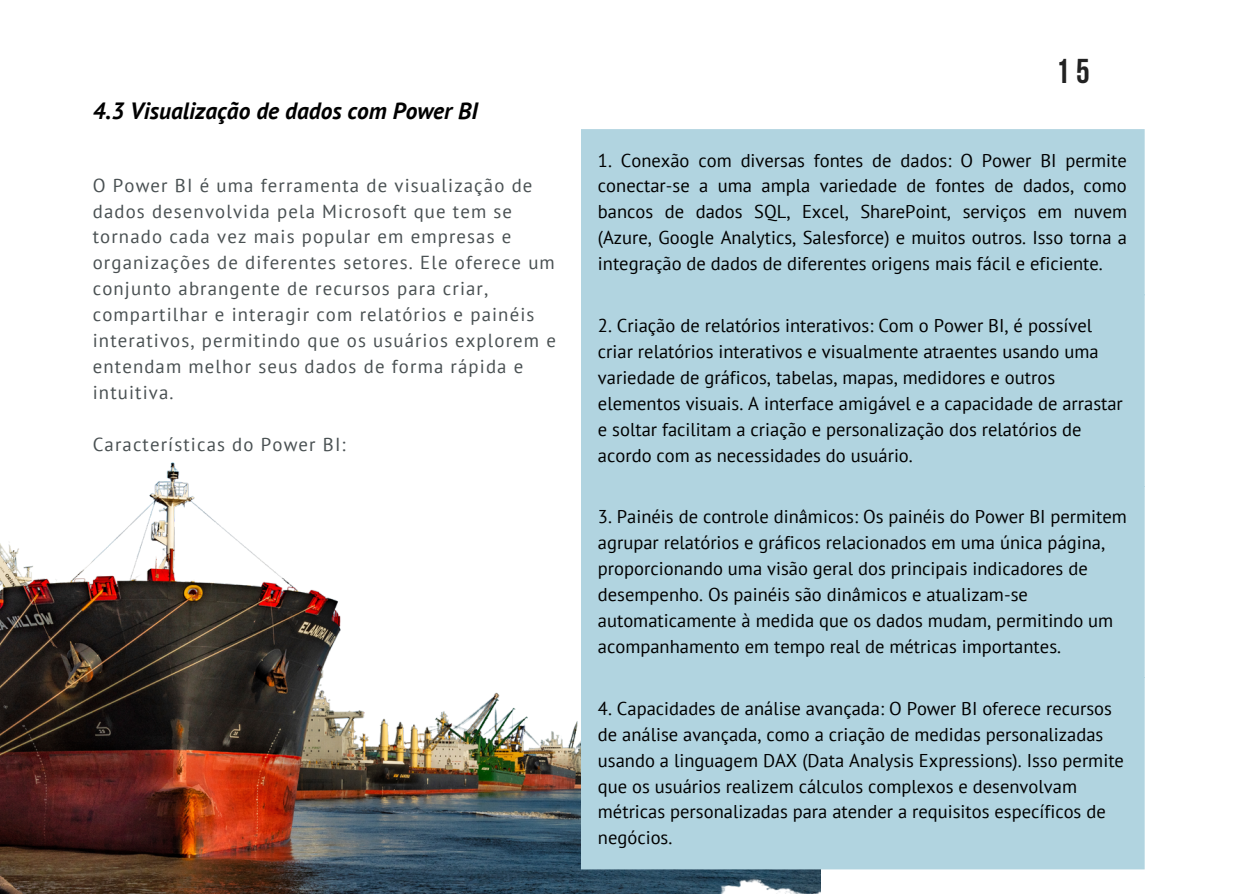
<style>
.page{position:relative;width:1233px;height:894px;background:#fff}
.page>*{position:absolute;margin:0;border:0;box-sizing:border-box;transform-origin:0 0}
.t1{font:700 34.35px "Bebas Neue";color:#222}
.t2{font:italic 700 23.4px "PT Sans";color:#000}
.t3{font:18.75px/25.8px "PT Sans";letter-spacing:.06em;color:#495052}
.t4{font:18.6px/25.8px "PT Sans";color:#000}
</style>
<div class="page">
<img style="left:0;top:462px;width:820px;height:431px">
<div style="left:581px;top:129px;width:564px;height:739px;background:#b1d4e0"></div>
<p class="t2" style="left:93px;top:96px;width:387px">4.3 Visualização de dados com Power BI</p>
<p class="t3" style="left:93px;top:172px;width:465px">O Power BI é uma ferramenta de visualização de dados desenvolvida pela Microsoft que tem se tornado cada vez mais popular em empresas e organizações de diferentes setores. Ele oferece um conjunto abrangente de recursos para criar, compartilhar e interagir com relatórios e painéis interativos, permitindo que os usuários explorem e entendam melhor seus dados de forma rápida e intuitiva.</p>
<p class="t3" style="left:93px;top:430px;width:254px">Características do Power BI:</p>
<p class="t1" style="left:1056px;top:58px;width:36px">15</p>
<p class="t4" style="left:598px;top:147px;width:531px;text-align:justify">1. Conexão com diversas fontes de dados: O Power BI permite conectar-se a uma ampla variedade de fontes de dados, como bancos de dados SQL, Excel, SharePoint, serviços em nuvem (Azure, Google Analytics, Salesforce) e muitos outros. Isso torna a integração de dados de diferentes origens mais fácil e eficiente.</p>
<p class="t4" style="left:598px;top:312px;width:526px">2. Criação de relatórios interativos: Com o Power BI, é possível criar relatórios interativos e visualmente atraentes usando uma variedade de gráficos, tabelas, mapas, medidores e outros elementos visuais. A interface amigável e a capacidade de arrastar e soltar facilitam a criação e personalização dos relatórios de acordo com as necessidades do usuário.</p>
<p class="t4" style="left:598px;top:503px;width:531px">3. Painéis de controle dinâmicos: Os painéis do Power BI permitem agrupar relatórios e gráficos relacionados em uma única página, proporcionando uma visão geral dos principais indicadores de desempenho. Os painéis são dinâmicos e atualizam-se automaticamente à medida que os dados mudam, permitindo um acompanhamento em tempo real de métricas importantes.</p>
<p class="t4" style="left:598px;top:694px;width:528px">4. Capacidades de análise avançada: O Power BI oferece recursos de análise avançada, como a criação de medidas personalizadas usando a linguagem DAX (Data Analysis Expressions). Isso permite que os usuários realizem cálculos complexos e desenvolvam métricas personalizadas para atender a requisitos específicos de negócios.</p>
</div>
